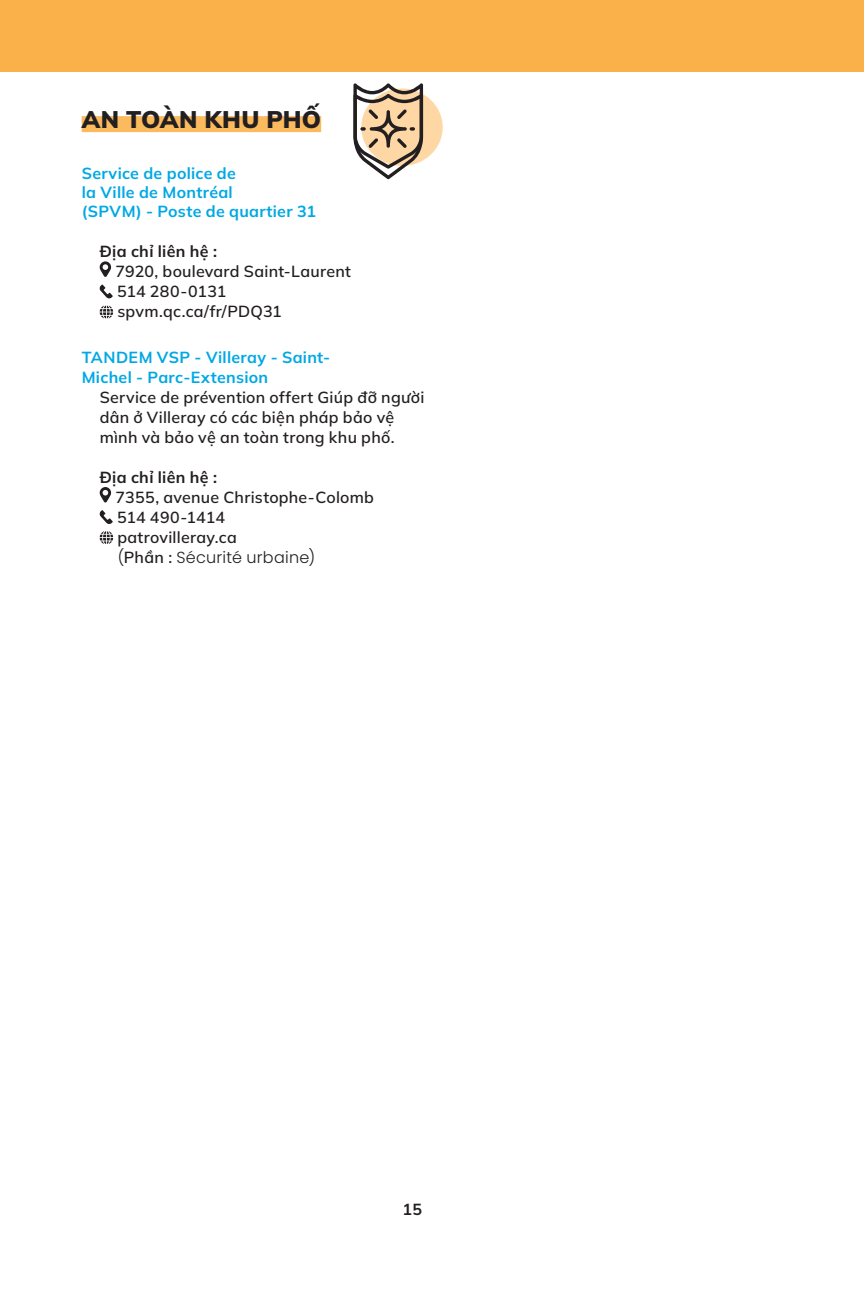
<style>
.page{position:relative;width:864px;height:1296px;background:#fff}
.page>*{position:absolute;margin:0;border:0;box-sizing:border-box;transform-origin:0 0}
.Nom_de_sections{font:900 24px "Mulish";letter-spacing:.015em;color:#231f20}
.Descriptions_organis{font:600 16px/20px "Mulish";letter-spacing:.015em;color:#231f20}
.Sous-titres{font:700 16px/19.2px "Mulish";letter-spacing:.02em;color:#00a8e4}
.Descriptions_organis-2{font:700 16px "Mulish";letter-spacing:.02em;color:#231f20}
.Descriptions_organis-3{font:300 16px "Poppins";letter-spacing:.015em;color:#231f20}
.s1{font-family:"Mulish";font-weight:600}
</style>
<div class="page">
<div style="left:0;top:0;width:864px;height:72px;background:#fbb14a"></div>
<div style="left:82px;top:116px;width:239px;height:16px;background:#fcba5f"></div>
<svg style="left:100px;top:261px;width:11px;height:16px"></svg>
<svg style="left:99px;top:285px;width:14px;height:13px"></svg>
<svg style="left:100px;top:306px;width:13px;height:12px"></svg>
<svg style="left:100px;top:487px;width:11px;height:16px"></svg>
<svg style="left:99px;top:510px;width:14px;height:14px"></svg>
<svg style="left:100px;top:531px;width:13px;height:13px"></svg>
<div style="left:361px;top:89px;width:82px;height:77px;background:#fed7a4;border-radius:50%"></div>
<svg style="left:353px;top:83px;width:70px;height:96px"></svg>
<p class="Nom_de_sections" style="left:82px;top:103px;width:241px">AN TOÀN KHU PHỐ</p>
<p class="Sous-titres" style="left:82px;top:163px;width:236px">Service de police de<br>la Ville de Montréal<br>(SPVM) - Poste de quartier 31</p>
<p class="Descriptions_organis-2" style="left:100px;top:240px;width:119px">Địa chỉ liên hệ :</p>
<p class="Descriptions_organis" style="left:115px;top:261px;width:237px">7920, boulevard Saint-Laurent</p>
<p class="Descriptions_organis" style="left:117px;top:281px;width:111px">514 280-0131</p>
<p class="Descriptions_organis" style="left:117px;top:301px;width:166px">spvm.qc.ca/fr/PDQ31</p>
<p class="Sous-titres" style="left:82px;top:348px;width:250px">TANDEM VSP - Villeray - Saint-<br>Michel - Parc-Extension</p>
<p class="Descriptions_organis" style="left:100px;top:386px;width:326px">Service de prévention offert Giúp đỡ người dân ở Villeray có các biện pháp bảo vệ mình và bảo vệ an toàn trong khu phố.</p>
<p class="Descriptions_organis-2" style="left:100px;top:466px;width:119px">Địa chỉ liên hệ :</p>
<p class="Descriptions_organis" style="left:115px;top:486px;width:260px">7355, avenue Christophe-Colomb</p>
<p class="Descriptions_organis" style="left:117px;top:506px;width:109px">514 490-1414</p>
<p class="Descriptions_organis" style="left:117px;top:526px;width:121px">patrovilleray.ca</p>
<p class="Descriptions_organis-3" style="left:118px;top:548px;width:199px">(<span class="s1">Phần :</span> Sécurité urbaine)</p>
<p class="Descriptions_organis-2" style="left:402px;top:1199px;width:21px">15</p>
</div>
